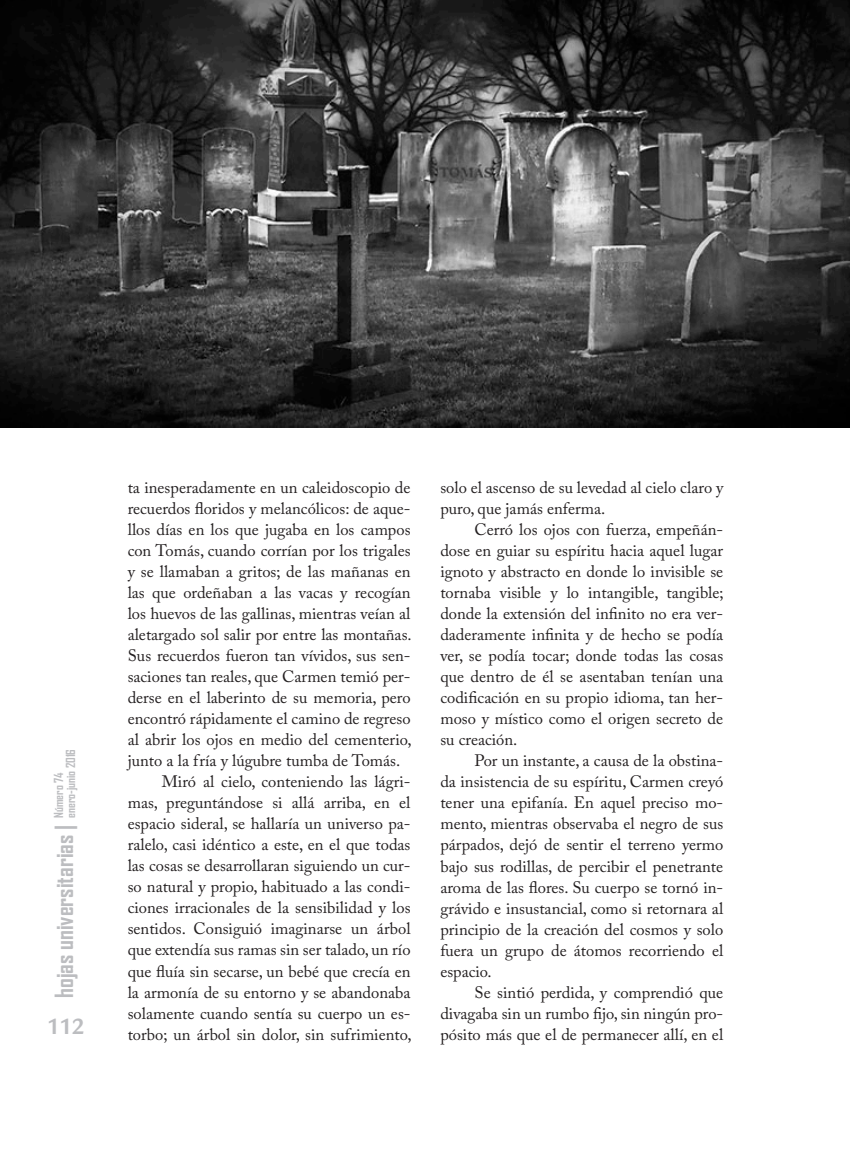
<style>
.page{position:relative;width:850px;height:1149px;background:#fff}
.page>*{position:absolute;margin:0;border:0;box-sizing:border-box;transform-origin:0 0}
.t1{font:700 24px "Agency FB";color:#bcbdc0}
.t2{font:700 24px "Legacy Sans Std";color:#bcbdc0}
.t3{font:16.5px/21px "Adobe Caslon Pro";color:#231f20;text-align:justify}
.t4{font:700 12px "Agency FB";color:#bcbdc0}
</style>
<div class="page">
<img style="left:0;top:0;width:850px;height:427px">
<p class="t4" style="left:63px;top:817px;width:70px;rotate:-90deg">enero-junio 2016</p>
<h1 class="t1" style="left:49px;top:997px;width:227px;rotate:-90deg">hojas universitarias | <sup>Número</sup> <sup>74</sup></h1>
<h1 class="t2" style="left:47px;top:1012px;width:39px">112</h1>
<p class="t3" style="left:128px;top:476px;width:284px">ta inesperadamente en un caleidoscopio de</p>
<p class="t3" style="left:128px;top:497px;width:284px">recuerdos floridos y melancólicos: de aque-</p>
<p class="t3" style="left:128px;top:518px;width:284px">llos días en los que jugaba en los campos</p>
<p class="t3" style="left:128px;top:539px;width:284px">con Tomás, cuando corrían por los trigales</p>
<p class="t3" style="left:128px;top:560px;width:284px">y se llamaban a gritos; de las mañanas en</p>
<p class="t3" style="left:128px;top:581px;width:284px">las que ordeñaban a las vacas y recogían</p>
<p class="t3" style="left:128px;top:602px;width:284px">los huevos de las gallinas, mientras veían al</p>
<p class="t3" style="left:128px;top:623px;width:285px">aletargado sol salir por entre las montañas.</p>
<p class="t3" style="left:128px;top:644px;width:284px">Sus recuerdos fueron tan vívidos, sus sen-</p>
<p class="t3" style="left:128px;top:665px;width:284px">saciones tan reales, que Carmen temió per-</p>
<p class="t3" style="left:128px;top:686px;width:284px">derse en el laberinto de su memoria, pero</p>
<p class="t3" style="left:128px;top:707px;width:284px">encontró rápidamente el camino de regreso</p>
<p class="t3" style="left:128px;top:728px;width:285px">al abrir los ojos en medio del cementerio,</p>
<p class="t3" style="left:128px;top:749px;width:274px">junto a la fría y lúgubre tumba de Tomás.</p>
<p class="t3" style="left:162px;top:770px;width:250px">Miró al cielo, conteniendo las lágri-</p>
<p class="t3" style="left:128px;top:791px;width:284px">mas, preguntándose si allá arriba, en el</p>
<p class="t3" style="left:128px;top:813px;width:284px">espacio sideral, se hallaría un universo pa-</p>
<p class="t3" style="left:128px;top:834px;width:284px">ralelo, casi idéntico a este, en el que todas</p>
<p class="t3" style="left:128px;top:855px;width:284px">las cosas se desarrollaran siguiendo un cur-</p>
<p class="t3" style="left:128px;top:876px;width:284px">so natural y propio, habituado a las condi-</p>
<p class="t3" style="left:128px;top:897px;width:284px">ciones irracionales de la sensibilidad y los</p>
<p class="t3" style="left:128px;top:918px;width:284px">sentidos. Consiguió imaginarse un árbol</p>
<p class="t3" style="left:128px;top:939px;width:284px">que extendía sus ramas sin ser talado, un río</p>
<p class="t3" style="left:128px;top:960px;width:284px">que fluía sin secarse, un bebé que crecía en</p>
<p class="t3" style="left:128px;top:981px;width:284px">la armonía de su entorno y se abandonaba</p>
<p class="t3" style="left:128px;top:1002px;width:284px">solamente cuando sentía su cuerpo un es-</p>
<p class="t3" style="left:128px;top:1023px;width:285px">torbo; un árbol sin dolor, sin sufrimiento,</p>
<p class="t3" style="left:440px;top:477px;width:284px">solo el ascenso de su levedad al cielo claro y puro, que jamás enferma.</p>
<p class="t3" style="left:440px;top:519px;width:285px;text-indent:34px">Cerró los ojos con fuerza, empeñán&shy;dose en guiar su espíritu hacia aquel lugar ignoto y abstracto en donde lo invisible se tornaba visible y lo intangible, tangible; donde la extensión del infinito no era ver&shy;daderamente infinita y de hecho se podía ver, se podía tocar; donde todas las cosas que dentro de él se asentaban tenían una codificación en su propio idioma, tan her&shy;moso y místico como el origen secreto de su creación.</p>
<p class="t3" style="left:440px;top:750px;width:284px;text-indent:34px">Por un instante, a causa de la obstina&shy;da insistencia de su espíritu, Carmen creyó tener una epifanía. En aquel preciso mo&shy;mento, mientras observaba el negro de sus párpados, dejó de sentir el terreno yermo bajo sus rodillas, de percibir el penetrante aroma de las flores. Su cuerpo se tornó in&shy;grávido e insustancial, como si retornara al principio de la creación del cosmos y solo fuera un grupo de átomos recorriendo el espacio.</p>
<p class="t3" style="left:440px;top:981px;width:284px;text-indent:34px">Se sintió perdida, y comprendió que divagaba sin un rumbo fijo, sin ningún pro&shy;pósito más que el de permanecer allí, en el</p>
</div>
